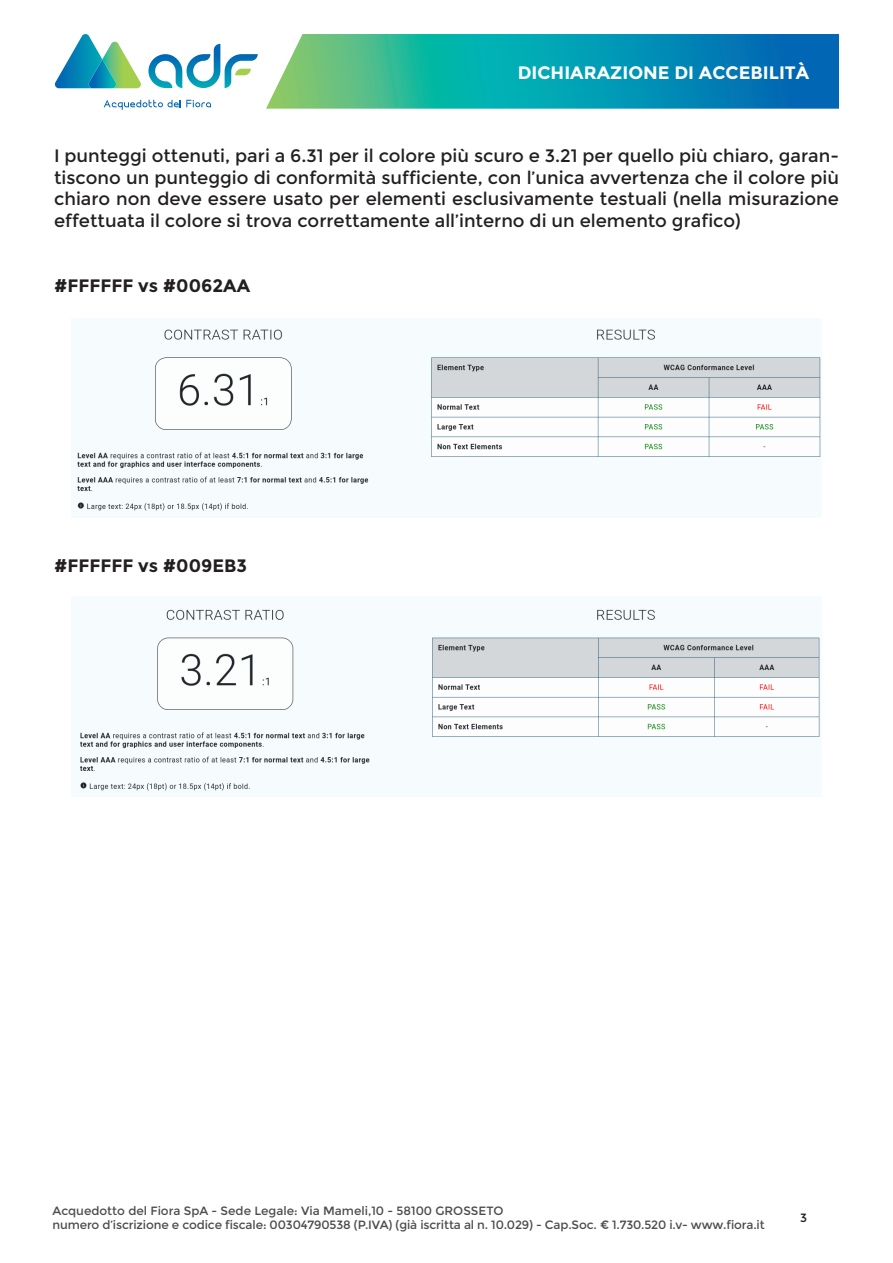
<style>
.page{position:relative;width:893px;height:1263px;background:#fff}
.page>*{position:absolute;margin:0;border:0;box-sizing:border-box;transform-origin:0 0}
.t1{font:18px/21.6px "Montserrat";color:#231f20;text-align:justify}
.t2{font:700 18px "Montserrat";color:#231f20}
.t3{font:700 18px "Montserrat";color:#fff}
.t4{font:12px/14.4px "Montserrat";letter-spacing:-.01em;color:#4b4c4d}
.t5{font:12px "Montserrat";color:#231f20}
</style>
<div class="page">
<svg style="left:148px;top:44px;width:110px;height:44px"></svg>
<svg style="left:55px;top:34px;width:86px;height:54px"></svg>
<svg style="left:104px;top:100px;width:107px;height:10px"></svg>
<svg style="left:266px;top:34px;width:573px;height:75px;background:#1ea0aa"></svg>
<img style="left:77px;top:329px;width:744px;height:182px">
<img style="left:79px;top:609px;width:741px;height:182px">
<p class="t3" style="left:518px;top:62px;width:293px">DICHIARAZIONE DI ACCEBILITÀ</p>
<p class="t1" style="left:54px;top:145px;width:786px">I punteggi ottenuti, pari a 6.31 per il colore più scuro e 3.21 per quello più chiaro, garan&shy;tiscono un punteggio di conformità sufficiente, con l’unica avvertenza che il colore più chiaro non deve essere usato per elementi esclusivamente testuali (nella misurazione effettuata il colore si trova correttamente all’interno di un elemento grafico)</p>
<p class="t2" style="left:54px;top:275px;width:198px">#FFFFFF vs #0062AA</p>
<p class="t2" style="left:54px;top:555px;width:195px">#FFFFFF vs #009EB3</p>
<p class="t4" style="left:52px;top:1203px;width:714px">Acquedotto del Fiora SpA - Sede Legale: Via Mameli,10 - 58100 GROSSETO<br>numero d’iscrizione e codice fiscale: 00304790538 (P.IVA) (già iscritta al n. 10.029) - Cap.Soc. € 1.730.520 i.v- www.fiora.it</p>
<p class="t5" style="left:800px;top:1210px;width:8px">3</p>
</div>
